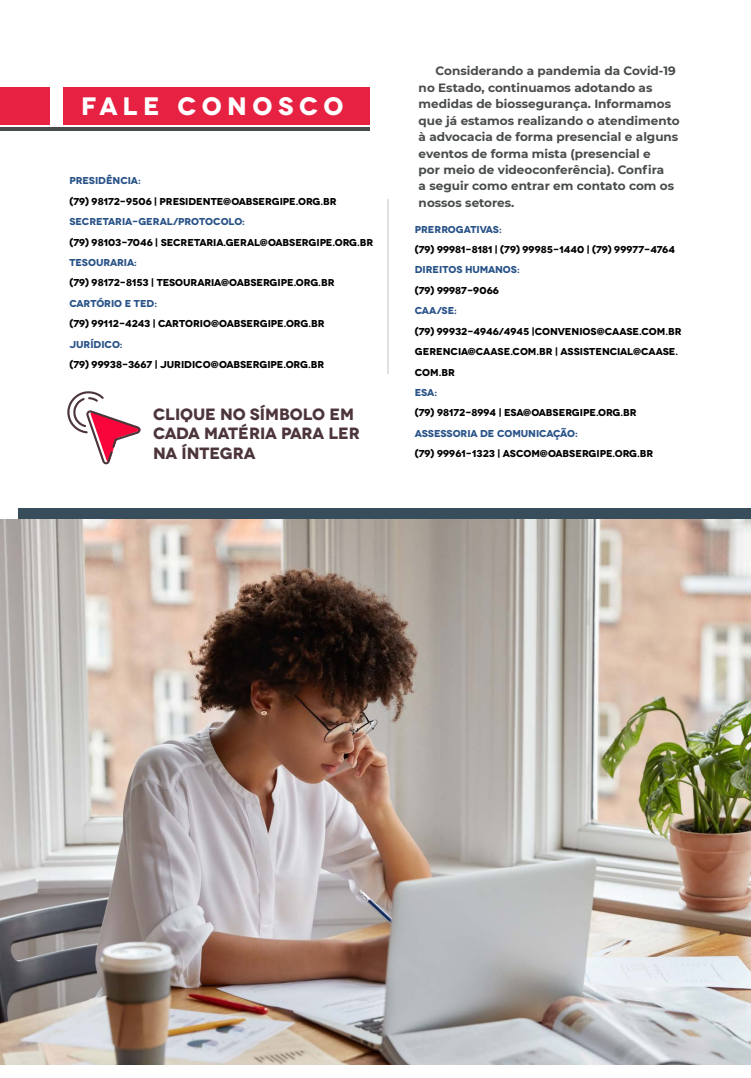
<style>
.page{position:relative;width:751px;height:1078px;background:#fff}
.page>*{position:absolute;margin:0;border:0;box-sizing:border-box;transform-origin:0 0}
.t1{font:700 25.2px "Novecentowide";letter-spacing:.215em;color:#fff}
.t2{font:700 16.3px/19.6px "Novecentowide";color:#4d363b}
.t3{font:700 12px/16.4px "Montserrat";color:#484c4b}
.t4{font:700 10px/20.4px "Novecentowide";color:#000}
.t5{font:700 10px "Novecentowide";letter-spacing:-.01em;color:#295388}
</style>
<div class="page">
<div style="left:0;top:87px;width:369px;height:38px;background:#e62141"></div>
<div style="left:19px;top:508px;width:731px;height:11px;background:#374d5b"></div>
<hr style="left:387px;top:199px;width:1px;height:174px;background:#e1e1e1">
<div style="left:50px;top:84px;width:12px;height:44px;background:#fff"></div>
<hr style="left:0;top:127px;width:369px;height:4px;background:#484c4b">
<img style="left:0;top:519px;width:750px;height:544px">
<svg style="left:67px;top:391px;width:74px;height:73px"></svg>
<h1 class="t1" style="left:81px;top:90px;width:264px">FALE CONOSCO</h1>
<p class="t5" style="left:69px;top:174px;width:73px">PRESIDÊNCIA:</p>
<p class="t4" style="left:69px;top:191px;width:268px">(79) 98172-9506 | PRESIDENTE@OABSERGIPE.ORG.BR</p>
<p class="t5" style="left:69px;top:215px;width:177px">SECRETARIA-GERAL/PROTOCOLO:</p>
<p class="t4" style="left:69px;top:232px;width:305px">(79) 98103-7046 | SECRETARIA.GERAL@OABSERGIPE.ORG.BR</p>
<p class="t5" style="left:69px;top:256px;width:69px">TESOURARIA:</p>
<p class="t4" style="left:69px;top:273px;width:266px">(79) 98172-8153 | TESOURARIA@OABSERGIPE.ORG.BR</p>
<p class="t5" style="left:69px;top:297px;width:89px">CARTÓRIO E TED:</p>
<p class="t4" style="left:69px;top:313px;width:256px">(79) 99112-4243 | CARTORIO@OABSERGIPE.ORG.BR</p>
<p class="t5" style="left:69px;top:338px;width:55px">JURÍDICO:</p>
<p class="t4" style="left:69px;top:354px;width:256px">(79) 99938-3667 | JURIDICO@OABSERGIPE.ORG.BR</p>
<h2 class="t2" style="left:153px;top:404px;width:208px">CLIQUE NO SÍMBOLO EM<br>CADA MATÉRIA PARA LER<br>NA ÍNTEGRA</h2>
<p class="t3" style="left:418px;top:62px;width:262px;text-indent:17px">Considerando a pandemia da Covid-19 no Estado, continuamos adotando as medidas de biossegurança. Informamos que já estamos realizando o atendimento à advocacia de forma presencial e alguns eventos de forma mista (presencial e<br>por meio de videoconferência). Confira<br>a seguir como entrar em contato com os nossos setores.</p>
<p class="t5" style="left:414px;top:223px;width:88px">PRERROGATIVAS:</p>
<p class="t4" style="left:414px;top:239px;width:261px">(79) 99981-8181 | (79) 99985-1440 | (79) 99977-4764</p>
<p class="t5" style="left:414px;top:263px;width:106px">DIREITOS HUMANOS:</p>
<p class="t4" style="left:414px;top:280px;width:85px">(79) 99987-9066</p>
<p class="t5" style="left:414px;top:304px;width:44px">CAA/SE:</p>
<p class="t4" style="left:414px;top:321px;width:268px">(79) 99932-4946/4945 |CONVENIOS@CAASE.COM.BR<br>GERENCIA@CAASE.COM.BR | ASSISTENCIAL@CAASE.<br>COM.BR</p>
<p class="t5" style="left:414px;top:386px;width:24px">ESA:</p>
<p class="t4" style="left:414px;top:402px;width:223px">(79) 98172-8994 | ESA@OABSERGIPE.ORG.BR</p>
<p class="t5" style="left:414px;top:427px;width:164px">ASSESSORIA DE COMUNICAÇÃO:</p>
<p class="t4" style="left:414px;top:443px;width:240px">(79) 99961-1323 | ASCOM@OABSERGIPE.ORG.BR</p>
</div>
